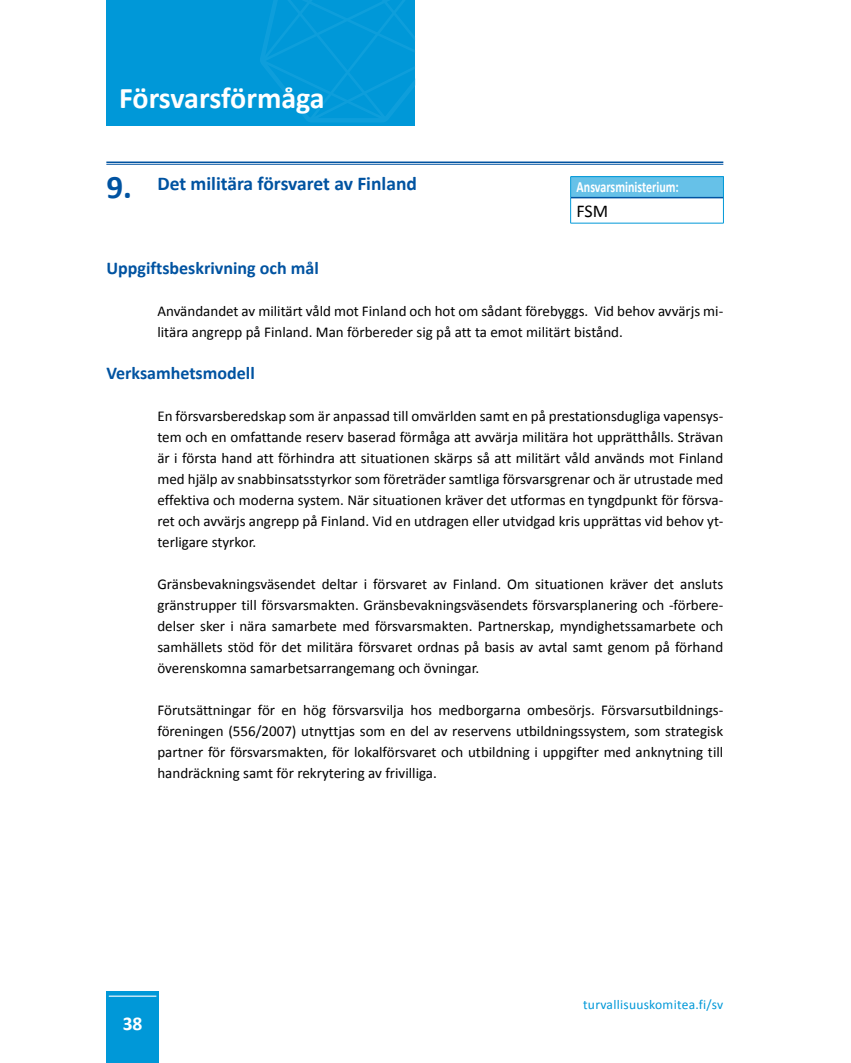
<style>
.page{position:relative;width:851px;height:1063px;background:#fff}
.page>*{position:absolute;margin:0;border:0;box-sizing:border-box;transform-origin:0 0}
.t1{font:700 30px "Calibri";letter-spacing:-.01em;color:#fff}
.t2{font:700 19.5px "Calibri";color:#0053a1}
.t3{font:700 19.5px "Calibri";color:#fff}
.t4{font:700 18px "Calibri";color:#0053a1}
.t5{font:18px "Calibri";color:#000}
.t6{font:700 15.6px "Calibri";color:#fff;scale:.77 1}
.t7{font:15px/21px "Calibri";color:#000;text-align:justify}
.t8{font:13.5px "Calibri";letter-spacing:.02em;color:#0098d8}
.s1{font-size:33px}
</style>
<div class="page">
<div style="left:106px;top:992px;width:53px;height:71px;background:#0098d8"></div>
<hr style="left:109px;top:996px;width:47px;height:1px;background:#fff">
<div style="left:106px;top:0;width:309px;height:126px;background:#0098d8"></div>
<div style="left:570px;top:177px;width:153px;height:21px;background:#66c1e8"></div>
<hr style="left:570px;top:176px;width:153px;height:1px;background:#0098d8">
<svg style="left:570px;top:177px;width:1px;height:46px"></svg>
<svg style="left:723px;top:177px;width:1px;height:46px"></svg>
<hr style="left:570px;top:223px;width:153px;height:1px;background:#0098d8">
<hr style="left:570px;top:197px;width:153px;height:1px;background:#0053a1">
<svg style="left:260px;top:0;width:155px;height:122px"></svg>
<hr style="left:106px;top:162px;width:617px;height:1px;background:#0053a1">
<hr style="left:106px;top:164px;width:617px;height:1px;background:#0053a1">
<h1 class="t1" style="left:119px;top:78px;width:207px">Försvarsförmåga</h1>
<h2 class="t2" style="left:106px;top:171px;width:312px"><span class="s1">9.</span> Det militära försvaret av Finland</h2>
<p class="t6" style="left:576px;top:176px;width:134px">Ansvarsministerium:</p>
<p class="t5" style="left:576px;top:200px;width:33px">FSM</p>
<p class="t4" style="left:106px;top:257px;width:214px">Uppgiftsbeskrivning och mål</p>
<p class="t7" style="left:157px;top:301px;width:567px">Användandet av militärt våld mot Finland och hot om sådant förebyggs. Vid behov avvärjs mi&shy;litära angrepp på Finland. Man förbereder sig på att ta emot militärt bistånd.</p>
<p class="t4" style="left:106px;top:362px;width:150px">Verksamhetsmodell</p>
<p class="t7" style="left:157px;top:406px;width:567px">En försvarsberedskap som är anpassad till omvärlden samt en på prestationsdugliga vapensys&shy;tem och en omfattande reserv baserad förmåga att avvärja militära hot upprätthålls. Strävan är i första hand att förhindra att situationen skärps så att militärt våld används mot Finland med hjälp av snabbinsatsstyrkor som företräder samtliga försvarsgrenar och är utrustade med effektiva och moderna system. När situationen kräver det utformas en tyngdpunkt för försva&shy;ret och avvärjs angrepp på Finland. Vid en utdragen eller utvidgad kris upprättas vid behov yt&shy;terligare styrkor.</p>
<p class="t7" style="left:157px;top:574px;width:567px">Gränsbevakningsväsendet deltar i försvaret av Finland. Om situationen kräver det ansluts gränstrupper till försvarsmakten. Gränsbevakningsväsendets försvarsplanering och -förbere&shy;delser sker i nära samarbete med försvarsmakten. Partnerskap, myndighetssamarbete och samhällets stöd för det militära försvaret ordnas på basis av avtal samt genom på förhand överenskomna samarbetsarrangemang och övningar.</p>
<p class="t7" style="left:157px;top:700px;width:567px">Förutsättningar för en hög försvarsvilja hos medborgarna ombesörjs. Försvarsutbildnings&shy;föreningen (556/2007) utnyttjas som en del av reservens utbildningssystem, som strategisk partner för försvarsmakten, för lokalförsvaret och utbildning i uppgifter med anknytning till handräckning samt för rekrytering av frivilliga.</p>
<h2 class="t3" style="left:123px;top:1011px;width:21px">38</h2>
<p class="t8" style="left:583px;top:996px;width:142px">turvallisuuskomitea.fi/sv</p>
</div>
